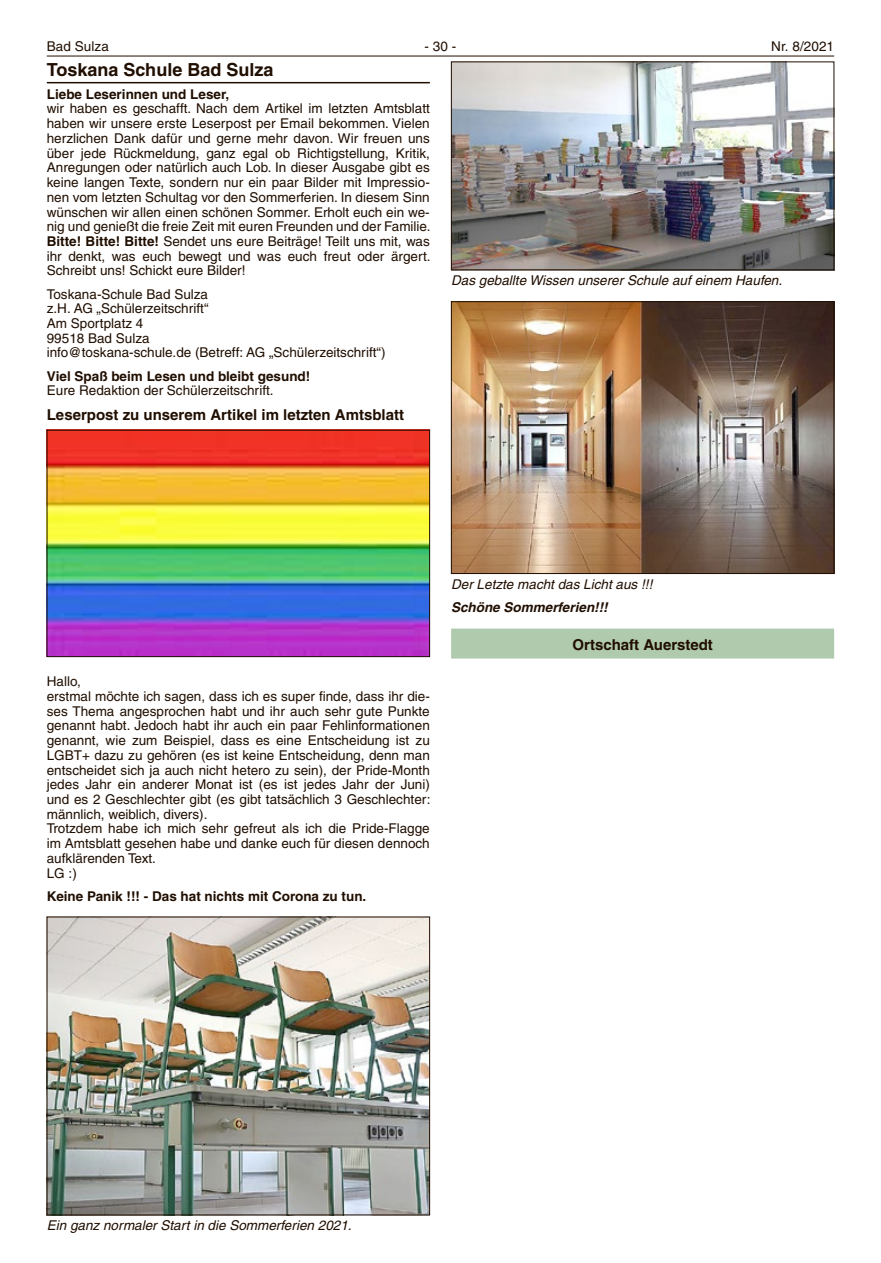
<style>
.page{position:relative;width:881px;height:1263px;background:#fff}
.page>*{position:absolute;margin:0;border:0;box-sizing:border-box;transform-origin:0 0}
.t1{font:700 18px "Helvetica LT";color:#200e00}
.t2{font:700 15px "Helvetica LT";color:#200e00}
.t3{font:13.5px/14.7px "Helvetica LT";color:#200e00}
.t4{font:italic 13.5px "Helvetica LT";color:#200e00}
.t5{font:700 13.5px "Helvetica LT";color:#200e00}
.t6{font:italic 700 13.5px "Helvetica LT";color:#200e00}
.s1{font-weight:700}
</style>
<div class="page">
<hr style="left:47px;top:56px;width:786px;height:1px;background:#200e00">
<div style="left:451px;top:628px;width:382px;height:30px;background:#b0caad"></div>
<img style="left:453px;top:64px;width:378px;height:204px">
<div style="left:451px;top:62px;width:382px;height:208px;border:1px solid #200e00"></div>
<img style="left:453px;top:303px;width:378px;height:269px">
<div style="left:451px;top:301px;width:382px;height:273px;border:1px solid #200e00"></div>
<hr style="left:47px;top:82px;width:382px;height:1px;background:#200e00">
<img style="left:49px;top:432px;width:378px;height:223px">
<div style="left:47px;top:430px;width:382px;height:227px;border:1px solid #200e00"></div>
<img style="left:49px;top:919px;width:378px;height:294px">
<p class="t3" style="left:47px;top:39px;width:64px">Bad Sulza</p>
<p class="t3" style="left:424px;top:39px;width:33px">- 30 -</p>
<p class="t3" style="left:771px;top:39px;width:64px">Nr. 8/2021</p>
<h1 class="t1" style="left:47px;top:58px;width:228px">Toskana Schule Bad Sulza</h1>
<p class="t5" style="left:47px;top:86px;width:184px">Liebe Leserinnen und Leser,</p>
<p class="t3" style="left:47px;top:101px;width:385px;text-align:justify">wir haben es geschafft. Nach dem Artikel im letzten Amtsblatt haben wir unsere erste Leserpost per Email bekommen. Vielen herzlichen Dank dafür und gerne mehr davon. Wir freuen uns über jede Rückmeldung, ganz egal ob Richtigstellung, Kritik, Anregungen oder natürlich auch Lob. In dieser Ausgabe gibt es keine langen Texte, sondern nur ein paar Bilder mit Impressio&shy;nen vom letzten Schultag vor den Sommerferien. In diesem Sinn wünschen wir allen einen schönen Sommer. Erholt euch ein we&shy;nig und genießt die freie Zeit mit euren Freunden und der Familie.<br><span class="s1">Bitte! Bitte! Bitte!</span> Sendet uns eure Beiträge! Teilt uns mit, was ihr denkt, was euch bewegt und was euch freut oder ärgert.<br>Schreibt uns! Schickt eure Bilder!</p>
<p class="t3" style="left:47px;top:286px;width:340px">Toskana-Schule Bad Sulza<br>z.H. AG „Schülerzeitschrift“<br>Am Sportplatz 4<br>99518 Bad Sulza<br>info@toskana-schule.de (Betreff: AG „Schülerzeitschrift“)</p>
<p class="t5" style="left:47px;top:368px;width:265px">Viel Spaß beim Lesen und bleibt gesund!</p>
<p class="t3" style="left:47px;top:383px;width:228px">Eure Redaktion der Schülerzeitschrift.</p>
<p class="t2" style="left:47px;top:406px;width:358px">Leserpost zu unserem Artikel im letzten Amtsblatt</p>
<p class="t4" style="left:451px;top:272px;width:332px">Das geballte Wissen unserer Schule auf einem Haufen.</p>
<p class="t3" style="left:47px;top:674px;width:385px">Hallo,<br>erstmal möchte ich sagen, dass ich es super finde, dass ihr die&shy;ses Thema angesprochen habt und ihr auch sehr gute Punkte genannt habt. Jedoch habt ihr auch ein paar Fehlinformationen genannt, wie zum Beispiel, dass es eine Entscheidung ist zu LGBT+ dazu zu gehören (es ist keine Entscheidung, denn man entscheidet sich ja auch nicht hetero zu sein), der Pride-Month jedes Jahr ein anderer Monat ist (es ist jedes Jahr der Juni) und es 2 Geschlechter gibt (es gibt tatsächlich 3 Geschlechter: männlich, weiblich, divers).<br>Trotzdem habe ich mich sehr gefreut als ich die Pride-Flagge im Amtsblatt gesehen habe und danke euch für diesen dennoch aufklärenden Text.<br>LG :)</p>
<p class="t5" style="left:47px;top:888px;width:321px">Keine Panik !!! - Das hat nichts mit Corona zu tun.</p>
<p class="t4" style="left:451px;top:576px;width:203px">Der Letzte macht das Licht aus !!!</p>
<p class="t6" style="left:451px;top:599px;width:158px">Schöne Sommerferien!!!</p>
<p class="t2" style="left:572px;top:636px;width:142px">Ortschaft Auerstedt</p>
<p class="t4" style="left:47px;top:1217px;width:306px">Ein ganz normaler Start in die Sommerferien 2021.</p>
</div>
